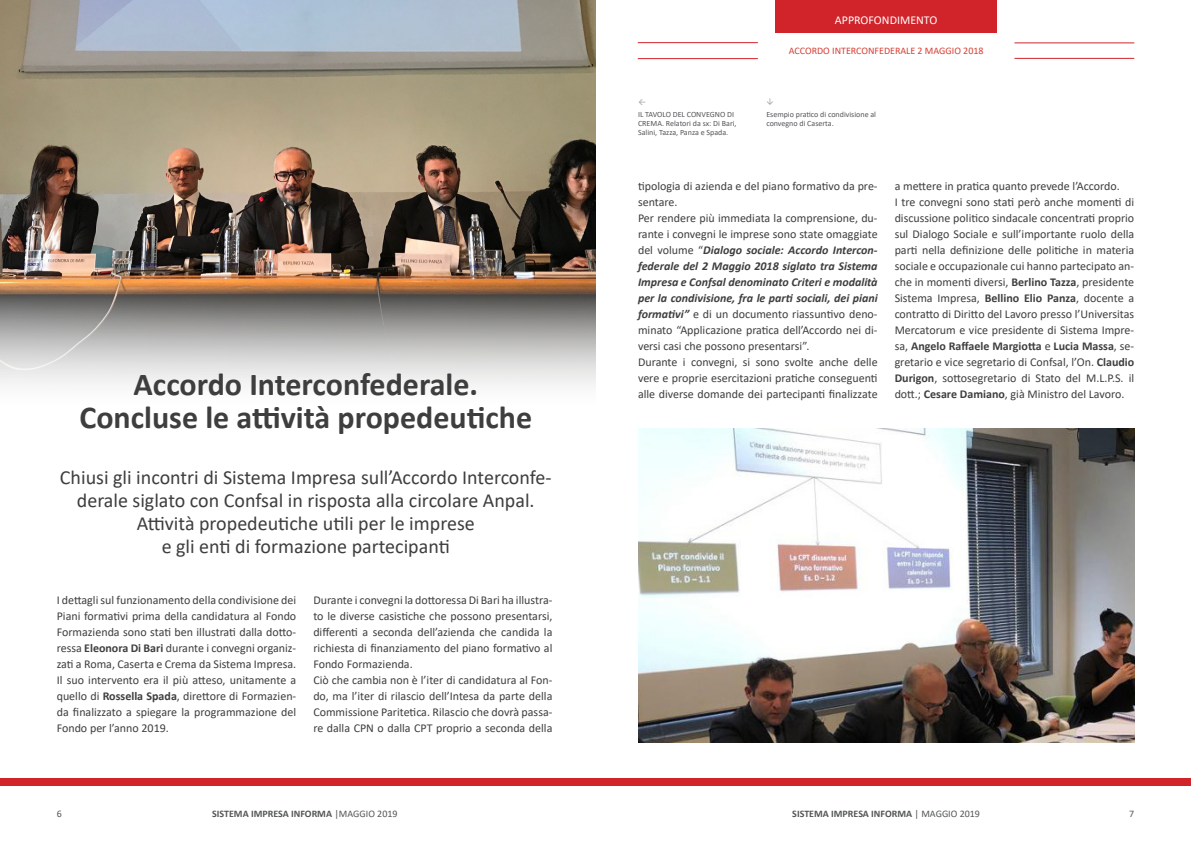
<style>
.page{position:relative;width:1191px;height:842px;background:#fff}
.page>*{position:absolute;margin:0;border:0;box-sizing:border-box;transform-origin:0 0}
.titolo{font:700 32px "Calibri";color:#3e3e3f}
.titolo-2{font:20px/23px "Calibri";color:#3e3e3f;text-align:center}
.testo{font:12px/16px "Calibri";color:#3e3e3f;text-align:justify}
.t1{font:12px "Calibri";color:#fff}
.data{font:700 10px "Calibri";color:#545557}
.t2{font:10px "Calibri";color:#d53f33}
.t3{font:10px "Calibri";color:#545557}
.didascalia{font:8px/9px "Calibri";color:#545557}
.s1{font-weight:700}
.s2{font-weight:700;font-style:italic}
.s3{font-weight:400}
</style>
<div class="page">
<div style="left:0;top:778px;width:595px;height:7px;background:#d1232a"></div>
<div style="left:595px;top:778px;width:596px;height:7px;background:#d1232a"></div>
<hr style="left:638px;top:58px;width:120px;height:1px;background:#d1232a">
<hr style="left:638px;top:42px;width:120px;height:1px;background:#d1232a">
<hr style="left:1014px;top:58px;width:120px;height:1px;background:#d1232a">
<hr style="left:1014px;top:43px;width:120px;height:1px;background:#d1232a">
<div style="left:775px;top:0;width:221px;height:33px;background:#d1232a"></div>
<img style="left:0;top:0;width:595px;height:385px">
<img style="left:638px;top:428px;width:496px;height:315px">
<p class="t1" style="left:835px;top:12px;width:104px">APPROFONDIMENTO</p>
<p class="t2" style="left:788px;top:44px;width:196px">ACCORDO INTERCONFEDERALE 2 MAGGIO 2018</p>
<p class="titolo" style="left:134px;top:362px;width:346px">Accordo Interconfederale.</p>
<p class="titolo" style="left:79px;top:395px;width:454px">Concluse le attività propedeutiche</p>
<p class="titolo-2" style="left:60px;top:465px;width:493px">Chiusi gli incontri di Sistema Impresa sull’Accordo Interconfe&shy;derale siglato con Confsal in risposta alla circolare Anpal.<br>Attività propedeutiche utili per le imprese<br>e gli enti di formazione partecipanti</p>
<p class="testo" style="left:57px;top:591px;width:241px">I dettagli sul funzionamento della condivisione dei Piani formativi prima della candidatura al Fondo Formazienda sono stati ben illustrati dalla dotto&shy;ressa <span class="s1">Eleonora Di Bari</span> durante i convegni organiz&shy;zati a Roma, Caserta e Crema da Sistema Impresa.</p>
<p class="testo" style="left:57px;top:671px;width:241px">Il suo intervento era il più atteso, unitamente a quello di <span class="s1">Rossella Spada</span>, direttore di Formazien&shy;da finalizzato a spiegare la programmazione del Fondo per l’anno 2019.</p>
<p class="testo" style="left:313px;top:591px;width:241px">Durante i convegni la dottoressa Di Bari ha illustra&shy;to le diverse casistiche che possono presentarsi, differenti a seconda dell’azienda che candida la richiesta di finanziamento del piano formativo al Fondo Formazienda.</p>
<p class="testo" style="left:313px;top:671px;width:241px">Ciò che cambia non è l’iter di candidatura al Fon&shy;do, ma l’iter di rilascio dell’Intesa da parte della Commissione Paritetica. Rilascio che dovrà passa&shy;re dalla CPN o dalla CPT proprio a seconda della</p>
<p class="didascalia" style="left:638px;top:110px;width:100px">IL TAVOLO DEL CONVEGNO DI<br>CREMA. Relatori da sx: Di Bari,<br>Salini, Tazza, Panza e Spada.</p>
<p class="didascalia" style="left:766px;top:110px;width:111px">Esempio pratico di condivisione al convegno di Caserta.</p>
<p class="testo" style="left:638px;top:178px;width:241px">tipologia di azienda e del piano formativo da pre&shy;sentare.</p>
<p class="testo" style="left:638px;top:210px;width:241px">Per rendere più immediata la comprensione, du&shy;rante i convegni le imprese sono state omaggiate del volume “<span class="s2">Dialogo sociale: Accordo Intercon&shy;federale del 2 Maggio 2018 siglato tra Sistema Impresa e Confsal denominato Criteri e modalità per la condivisione, fra le parti sociali, dei piani formativi”</span> e di un documento riassuntivo deno&shy;minato “Applicazione pratica dell’Accordo nei di&shy;versi casi che possono presentarsi”.</p>
<p class="testo" style="left:638px;top:354px;width:241px">Durante i convegni, si sono svolte anche delle vere e proprie esercitazioni pratiche conseguenti</p>
<p class="testo" style="left:638px;top:386px;width:241px">alle diverse domande dei partecipanti finalizzate</p>
<p class="testo" style="left:894px;top:178px;width:227px">a mettere in pratica quanto prevede l’Accordo.</p>
<p class="testo" style="left:894px;top:194px;width:241px">I tre convegni sono stati però anche momenti di discussione politico sindacale concentrati proprio sul Dialogo Sociale e sull’importante ruolo della parti nella definizione delle politiche in materia sociale e occupazionale cui hanno partecipato an&shy;che in momenti diversi, <span class="s1">Berlino Tazza</span>, presidente Sistema Impresa, <span class="s1">Bellino Elio Panza</span>, docente a contratto di Diritto del Lavoro presso l’Universitas Mercatorum e vice presidente di Sistema Impre&shy;sa, <span class="s1">Angelo Raffaele Margiotta</span> e <span class="s1">Lucia Massa</span>, se&shy;gretario e vice segretario di Confsal, l’On. <span class="s1">Claudio Durigon</span>, sottosegretario di Stato del M.L.P.S. il dott.; <span class="s1">Cesare Damiano</span>, già Ministro del Lavoro.</p>
<p class="data" style="left:212px;top:807px;width:187px">SISTEMA IMPRESA INFORMA <span class="s3">|MAGGIO 2019</span></p>
<p class="data" style="left:792px;top:807px;width:189px">SISTEMA IMPRESA INFORMA <span class="s3">| MAGGIO 2019</span></p>
<p class="t3" style="left:57px;top:807px;width:7px">6</p>
<p class="t3" style="left:1129px;top:807px;width:7px">7</p>
</div>
